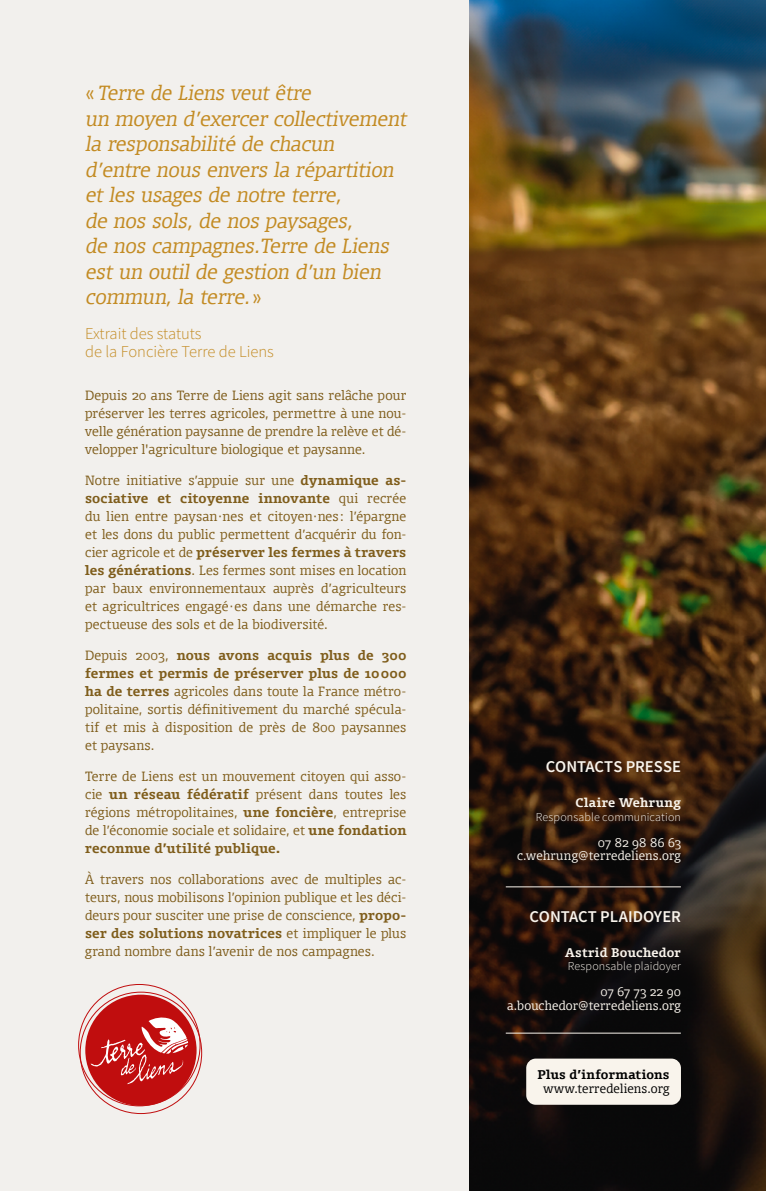
<style>
.page{position:relative;width:766px;height:1191px;background:#fff}
.page>*{position:absolute;margin:0;border:0;box-sizing:border-box;transform-origin:0 0}
.t1{font:italic 300 19.5px/25.5px "Olsen";letter-spacing:-.005em;color:#c38b23}
.t2{font:300 16.5px/18px "Source Sans Pro";color:#c38b23}
.t3{font:600 16.5px "Source Sans Pro";color:#f9f4ec}
.t4{font:300 12.75px/18px "Olsen";letter-spacing:.015em;color:#7f5d1b;text-align:justify}
.t5{font:300 12px/13.5px "Olsen";letter-spacing:.02em;color:#f9f4ec;text-align:right}
.t6{font:300 12px "Source Sans Pro";letter-spacing:.01em;color:#f9f4ec}
.t7{font:700 12px "Olsen";letter-spacing:.025em;color:#f9f4ec}
.t8{font:300 12px "Olsen";letter-spacing:.02em;color:#000}
.t9{font:700 12px "Olsen";letter-spacing:.02em;color:#000}
.s1{font-style:normal}
.s2{font-weight:700}
</style>
<div class="page">
<img style="left:468px;top:0;width:297px;height:1191px">
<div style="left:0;top:0;width:468px;height:1191px;background:#f2f0ed"></div>
<div style="left:85px;top:994px;width:111px;height:111px;background:#c00d0e;border-radius:50%"></div>
<svg style="left:90px;top:1016px;width:98px;height:68px"></svg>
<div style="left:526px;top:1058px;width:154px;height:46px;background:#f9f4ec;border-radius:9px"></div>
<hr style="left:505px;top:886px;width:175px;height:1px;background:#f9f4ec">
<hr style="left:505px;top:1032px;width:175px;height:1px;background:#f9f4ec">
<p class="t1" style="left:85px;top:80px;width:326px"><span class="s1">«</span> Terre de Liens veut être<br>un moyen d’exercer collectivement la responsabilité de chacun d’entre nous envers la répartition et les usages de notre terre,<br>de nos sols, de nos paysages,<br>de nos campagnes.Terre de Liens est un outil de gestion d’un bien commun, la terre.<span class="s1">»</span></p>
<p class="t2" style="left:85px;top:325px;width:190px">Extrait des statuts<br>de la Foncière Terre de Liens</p>
<p class="t4" style="left:85px;top:386px;width:322px">Depuis 20 ans Terre de Liens agit sans relâche pour préserver les terres agricoles, permettre à une nou&shy;velle génération paysanne de prendre la relève et dé&shy;velopper l'agriculture biologique et paysanne.</p>
<p class="t4" style="left:85px;top:471px;width:322px">Notre initiative s’appuie sur une <span class="s2">dynamique as&shy;sociative et citoyenne innovante</span> qui recrée du lien entre paysan·nes et citoyen·nes : l’épargne et les dons du public permettent d’acquérir du fon&shy;cier agricole et de <span class="s2">préserver les fermes à travers les générations</span>. Les fermes sont mises en location par baux environnementaux auprès d’agriculteurs et agricultrices engagé·es dans une démarche res&shy;pectueuse des sols et de la biodiversité.</p>
<p class="t4" style="left:85px;top:646px;width:322px">Depuis 2003, <span class="s2">nous avons acquis plus de 300 fermes et permis de préserver plus de 10000 ha de terres</span> agricoles dans toute la France métro&shy;politaine, sortis définitivement du marché spécula&shy;tif et mis à disposition de près de 800 paysannes et paysans.</p>
<p class="t4" style="left:85px;top:767px;width:322px">Terre de Liens est un mouvement citoyen qui asso&shy;cie <span class="s2">un réseau fédératif</span> présent dans toutes les régions métropolitaines, <span class="s2">une foncière</span>, entreprise de l’économie sociale et solidaire, et <span class="s2">une fondation reconnue d’utilité publique.</span></p>
<p class="t4" style="left:85px;top:869px;width:322px">À travers nos collaborations avec de multiples ac&shy;teurs, nous mobilisons l’opinion publique et les déci&shy;deurs pour susciter une prise de conscience, <span class="s2">propo&shy;ser des solutions novatrices</span> et impliquer le plus grand nombre dans l’avenir de nos campagnes.</p>
<p class="t3" style="left:546px;top:756px;width:136px">CONTACTS PRESSE</p>
<p class="t7" style="left:575px;top:794px;width:107px">Claire Wehrung</p>
<p class="t6" style="left:535px;top:809px;width:146px">Responsable communication</p>
<p class="t5" style="left:517px;top:835px;width:165px">07 82 98 86 63 c.wehrung@terredeliens.org</p>
<p class="t3" style="left:529px;top:905px;width:153px">CONTACT PLAIDOYER</p>
<p class="t7" style="left:565px;top:944px;width:117px">Astrid Bouchedor</p>
<p class="t6" style="left:567px;top:958px;width:114px">Responsable plaidoyer</p>
<p class="t5" style="left:507px;top:985px;width:175px">07 67 73 22 90 a.bouchedor@terredeliens.org</p>
<p class="t9" style="left:537px;top:1067px;width:133px">Plus d’informations</p>
<p class="t8" style="left:543px;top:1080px;width:128px">www.terredeliens.org</p>
</div>
